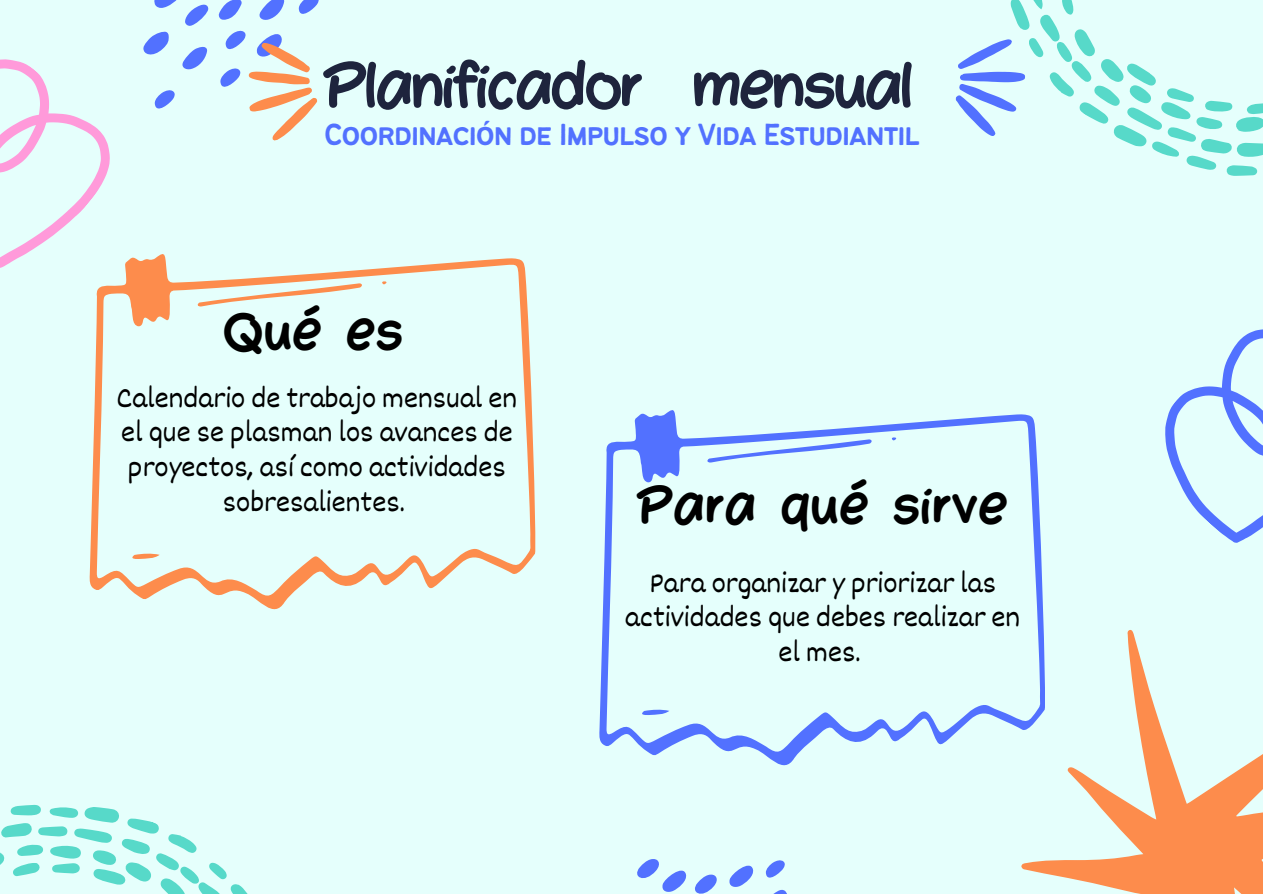
<style>
.page{position:relative;width:1263px;height:894px;background:#fff}
.page>*{position:absolute;margin:0;border:0;box-sizing:border-box;transform-origin:0 0}
.t1{font:57.6px "Mulled Wine Season";letter-spacing:-.05em;color:#1e243d}
.t2{font:48px "Mulled Wine Season";color:#000}
.t3{font:33.6px "Bantayog";letter-spacing:-.05em;color:#5271ff}
.t4{font:30px/34.8px "Dekko";color:#000;text-align:center}
</style>
<div class="page">
<div style="left:0;top:0;width:1263px;height:893px;background:#e5fffc"></div>
<svg style="left:0;top:804px;width:247px;height:89px"></svg>
<svg style="left:1010px;top:0;width:253px;height:176px"></svg>
<svg style="left:1165px;top:329px;width:98px;height:214px"></svg>
<svg style="left:1021px;top:630px;width:242px;height:263px"></svg>
<svg style="left:0;top:59px;width:110px;height:209px"></svg>
<svg style="left:729px;top:860px;width:58px;height:33px"></svg>
<svg style="left:637px;top:859px;width:80px;height:34px"></svg>
<svg style="left:299px;top:0;width:20px;height:14px"></svg>
<svg style="left:155px;top:90px;width:20px;height:19px"></svg>
<svg style="left:259px;top:0;width:25px;height:20px"></svg>
<svg style="left:219px;top:0;width:23px;height:20px"></svg>
<svg style="left:143px;top:0;width:66px;height:70px"></svg>
<svg style="left:955px;top:36px;width:70px;height:100px"></svg>
<svg style="left:220px;top:30px;width:98px;height:111px"></svg>
<svg style="left:89px;top:249px;width:447px;height:361px"></svg>
<svg style="left:599px;top:410px;width:448px;height:366px"></svg>
<h1 class="t1" style="left:324px;top:48px;width:591px">Planificador mensual</h1>
<p class="t3" style="left:324px;top:121px;width:598px">Coordinación de Impulso y Vida Estudiantil</p>
<h2 class="t2" style="left:223px;top:300px;width:181px">Qué es</h2>
<p class="t4" style="left:117px;top:378px;width:402px">Calendario de trabajo mensual en el que se plasman los avances de proyectos, así como actividades sobresalientes.</p>
<h2 class="t2" style="left:638px;top:474px;width:372px">Para qué sirve</h2>
<p class="t4" style="left:625px;top:563px;width:396px">Para organizar y priorizar las actividades que debes realizar en el mes.</p>
</div>
